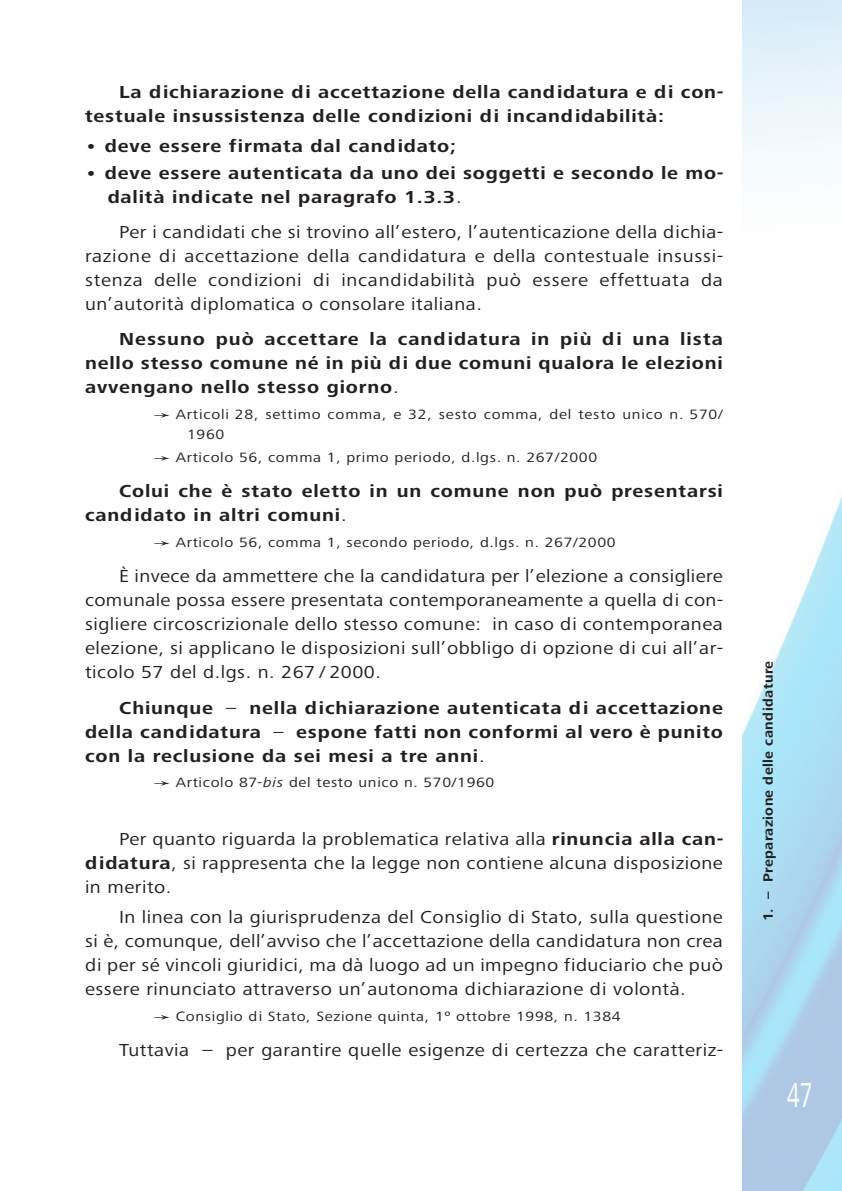
<style>
.page{position:relative;width:842px;height:1191px;background:#fff}
.page>*{position:absolute;margin:0;border:0;box-sizing:border-box;transform-origin:0 0}
.t1{font:36px "Frutiger Next Pro";color:#fff;scale:.67 1}
.t2{font:18px/24px "Frutiger Next Pro";letter-spacing:.025em;color:#231f20;text-align:justify;scale:1.13 1}
.t3{font:700 18px/24px "Frutiger Next Pro";letter-spacing:.04em;color:#231f20;scale:1.13 1}
.t4{font:14px/20px "Frutiger Next Pro";letter-spacing:.04em;color:#231f20;scale:1.16 1}
.t5{font:700 14px "Frutiger Next Pro";letter-spacing:.025em;color:#231f20;scale:1.05 1}
.s1{font-weight:400}
.s2{font-family:"Arial Unicode MS"}
.s3{font-style:italic}
.s4{font-weight:700}
</style>
<div class="page">
<img style="left:743px;top:0;width:99px;height:1191px">
<p class="t3" style="left:85px;top:82px;width:567px;text-indent:34px">La dichiarazione di accettazione della candidatura e di con&shy;testuale insussistenza delle condizioni di incandidabilità:</p>
<p class="t3" style="left:85px;top:135px;width:330px">• deve essere firmata dal candidato;</p>
<p class="t3" style="left:108px;top:162px;width:547px;text-indent:-23px">• deve essere autenticata da uno dei soggetti e secondo le mo&shy;dalità indicate nel paragrafo 1.3.3<span class="s1">.</span></p>
<p class="t2" style="left:85px;top:221px;width:566px;text-indent:34px">Per i candidati che si trovino all’estero, l’autenticazione della dichia&shy;razione di accettazione della candidatura e della contestuale insussi&shy;stenza delle condizioni di incandidabilità può essere effettuata da un’autorità diplomatica o consolare italiana.</p>
<p class="t3" style="left:85px;top:329px;width:566px;text-align:justify;text-indent:34px">Nessuno può accettare la candidatura in più di una lista nello stesso comune né in più di due comuni qualora le elezioni avvengano nello stesso giorno<span class="s1">.</span></p>
<p class="t4" style="left:187px;top:405px;width:463px;text-indent:-34px"><span class="s2">￫</span>Articoli 28, settimo comma, e 32, sesto comma, del testo unico n. 570/<br>1960</p>
<p class="t4" style="left:153px;top:448px;width:384px"><span class="s2">￫</span>Articolo 56, comma 1, primo periodo, d.lgs. n. 267/2000</p>
<p class="t3" style="left:85px;top:481px;width:566px;text-indent:34px">Colui che è stato eletto in un comune non può presentarsi candidato in altri comuni<span class="s1">.</span></p>
<p class="t4" style="left:153px;top:533px;width:400px"><span class="s2">￫</span>Articolo 56, comma 1, secondo periodo, d.lgs. n. 267/2000</p>
<p class="t2" style="left:85px;top:566px;width:566px;text-indent:34px">È invece da ammettere che la candidatura per l’elezione a consigliere comunale possa essere presentata contemporaneamente a quella di con&shy;sigliere circoscrizionale dello stesso comune: in caso di contemporanea elezione, si applicano le disposizioni sull’obbligo di opzione di cui all’ar&shy;ticolo 57 del d.lgs. n. 267 / 2000.</p>
<p class="t3" style="left:85px;top:697px;width:566px;text-align:justify;text-indent:34px">Chiunque <span class="s1">–</span> nella dichiarazione autenticata di accettazione della candidatura <span class="s1">–</span> espone fatti non conformi al vero è punito con la reclusione da sei mesi a tre anni<span class="s1">.</span></p>
<p class="t4" style="left:153px;top:774px;width:296px"><span class="s2">￫</span>Articolo 87-<span class="s3">bis</span> del testo unico n. 570/1960</p>
<p class="t2" style="left:85px;top:829px;width:567px;text-indent:34px">Per quanto riguarda la problematica relativa alla <span class="s4">rinuncia alla can&shy;didatura</span>, si rappresenta che la legge non contiene alcuna disposizione in merito.</p>
<p class="t2" style="left:85px;top:906px;width:566px;text-indent:34px">In linea con la giurisprudenza del Consiglio di Stato, sulla questione si è, comunque, dell’avviso che l’accettazione della candidatura non crea di per sé vincoli giuridici, ma dà luogo ad un impegno fiduciario che può essere rinunciato attraverso un’autonoma dichiarazione di volontà.</p>
<p class="t4" style="left:153px;top:1007px;width:405px"><span class="s2">￫</span>Consiglio di Stato, Sezione quinta, 1º ottobre 1998, n. 1384</p>
<p class="t2" style="left:119px;top:1039px;width:536px">Tuttavia – per garantire quelle esigenze di certezza che caratteriz-</p>
<p class="t5" style="left:763px;top:920px;width:248px;rotate:-90deg">1. – Preparazione delle candidature</p>
<p class="t1" style="left:787px;top:1081px;width:40px">47</p>
</div>
